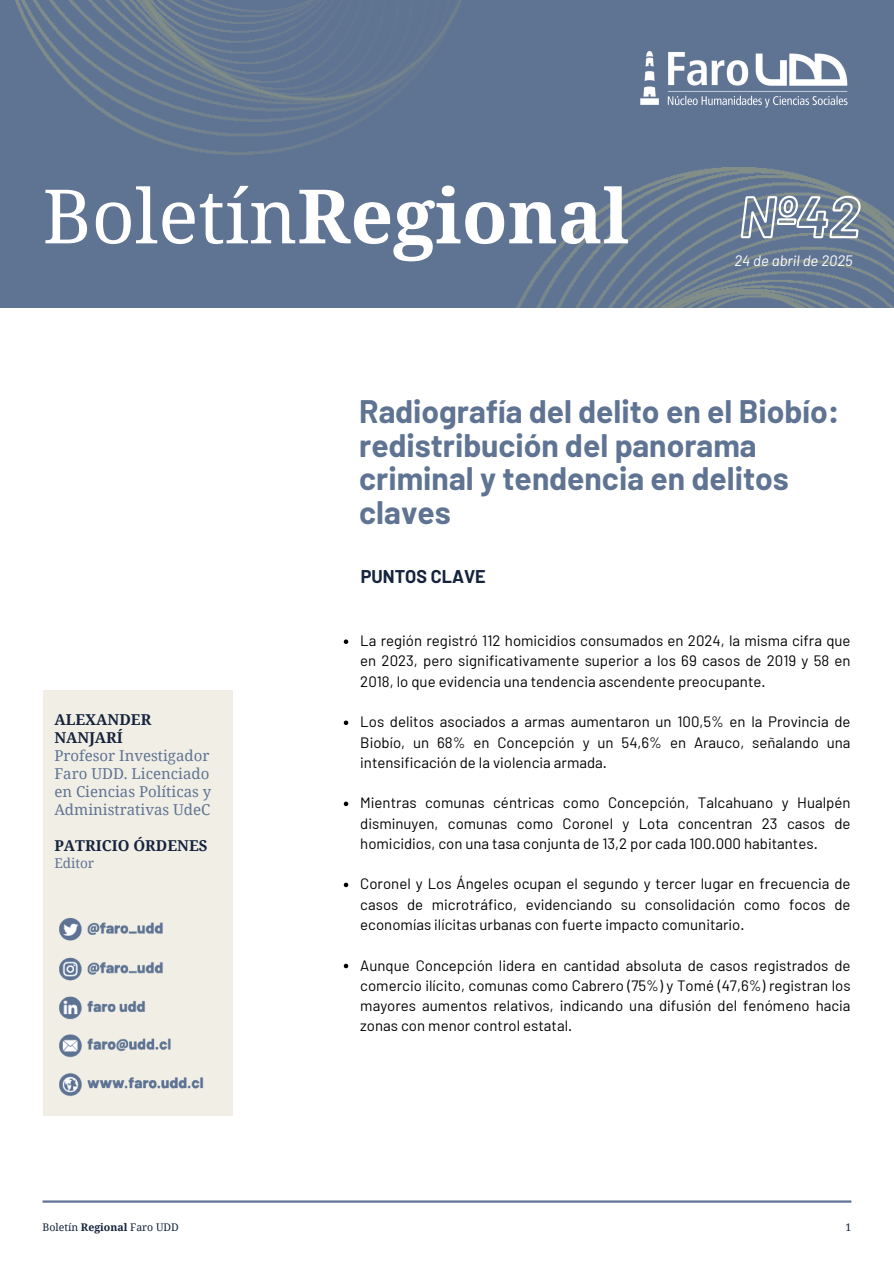
<style>
.page{position:relative;width:894px;height:1264px;background:#fff}
.page>*{position:absolute;margin:0;border:0;box-sizing:border-box;transform-origin:0 0}
.t1{font:700 75px "Noto Serif";color:#fff}
.t2{font:700 31.8px/33.5px "Barlow";color:#5f7393}
.t3{font:700 18px "Barlow";color:#15233d}
.t4{font:15px/20.2px "Barlow";color:#000;text-align:justify}
.t5{font:15px/18px "Noto Serif";color:#5f7393}
.t6{font:700 15px "Noto Serif";color:#15233d}
.t7{font:italic 15px "Barlow";color:#fff}
.t8{font:13.5px "Noto Serif";color:#5f7393}
.t9{font:10.5px "Noto Serif";color:#15233d}
.s1{font-weight:400}
.s2{font-weight:700;color:#15233d}
.s3{font-weight:700}
</style>
<div class="page">
<div style="left:0;top:0;width:893px;height:307px;background:#5f7393"></div>
<img style="left:493px;top:167px;width:400px;height:141px">
<img style="left:640px;top:51px;width:208px;height:57px">
<div style="left:43px;top:690px;width:190px;height:425px;background:#f1efe5"></div>
<hr style="left:43px;top:1200px;width:808px;height:2px;background:#5f7393">
<img style="left:15px;top:0;width:446px;height:154px">
<img style="left:59px;top:918px;width:104px;height:63px">
<img style="left:59px;top:996px;width:86px;height:24px">
<img style="left:59px;top:1034px;width:112px;height:24px">
<img style="left:59px;top:1073px;width:145px;height:23px">
<svg style="left:343px;top:639px;width:5px;height:5px"></svg>
<svg style="left:343px;top:720px;width:5px;height:5px"></svg>
<svg style="left:343px;top:801px;width:5px;height:5px"></svg>
<svg style="left:343px;top:882px;width:5px;height:5px"></svg>
<svg style="left:343px;top:963px;width:5px;height:5px"></svg>
<svg style="left:739px;top:169px;width:122px;height:92px"></svg>
<h5 class="t1" style="left:43px;top:163px;width:588px"><span class="s1">Boletín</span>Regional</h5>
<p class="t7" style="left:734px;top:251px;width:120px">24 de abril de 2025</p>
<h4 class="t2" style="left:359px;top:394px;width:481px">Radiografía del delito en el Biobío: redistribución del panorama criminal y tendencia en delitos claves</h4>
<p class="t5" style="left:54px;top:710px;width:158px"><span class="s2">ALEXANDER<br>NANJARÍ<br></span>Profesor Investigador<br>Faro UDD. Licenciado en Ciencias Políticas y<br>Administrativas UdeC</p>
<p class="t6" style="left:54px;top:835px;width:155px">PATRICIO ÓRDENES</p>
<p class="t8" style="left:54px;top:853px;width:41px">Editor</p>
<h5 class="t3" style="left:360px;top:565px;width:126px">PUNTOS CLAVE</h5>
<p class="t4" style="left:360px;top:630px;width:491px">La región registró 112 homicidios consumados en 2024, la misma cifra que en 2023, pero significativamente superior a los 69 casos de 2019 y 58 en 2018, lo que evidencia una tendencia ascendente preocupante.</p>
<h2 class="t4" style="left:360px;top:711px;width:491px">Los delitos asociados a armas aumentaron un 100,5% en la Provincia de Biobío, un 68% en Concepción y un 54,6% en Arauco, señalando una intensificación de la violencia armada.</h2>
<h5 class="t4" style="left:360px;top:792px;width:491px">Mientras comunas céntricas como Concepción, Talcahuano y Hualpén disminuyen, comunas como Coronel y Lota concentran 23 casos de homicidios, con una tasa conjunta de 13,2 por cada 100.000 habitantes.</h5>
<h1 class="t4" style="left:360px;top:873px;width:491px">Coronel y Los Ángeles ocupan el segundo y tercer lugar en frecuencia de casos de microtráfico, evidenciando su consolidación como focos de economías ilícitas urbanas con fuerte impacto comunitario.</h1>
<h3 class="t4" style="left:360px;top:954px;width:491px">Aunque Concepción lidera en cantidad absoluta de casos registrados de comercio ilícito, comunas como Cabrero (75%) y Tomé (47,6%) registran los mayores aumentos relativos, indicando una difusión del fenómeno hacia zonas con menor control estatal.</h3>
<p class="t9" style="left:43px;top:1219px;width:138px">Boletín <span class="s3">Regional</span> Faro UDD</p>
<p class="t9" style="left:845px;top:1219px;width:7px">1</p>
</div>
